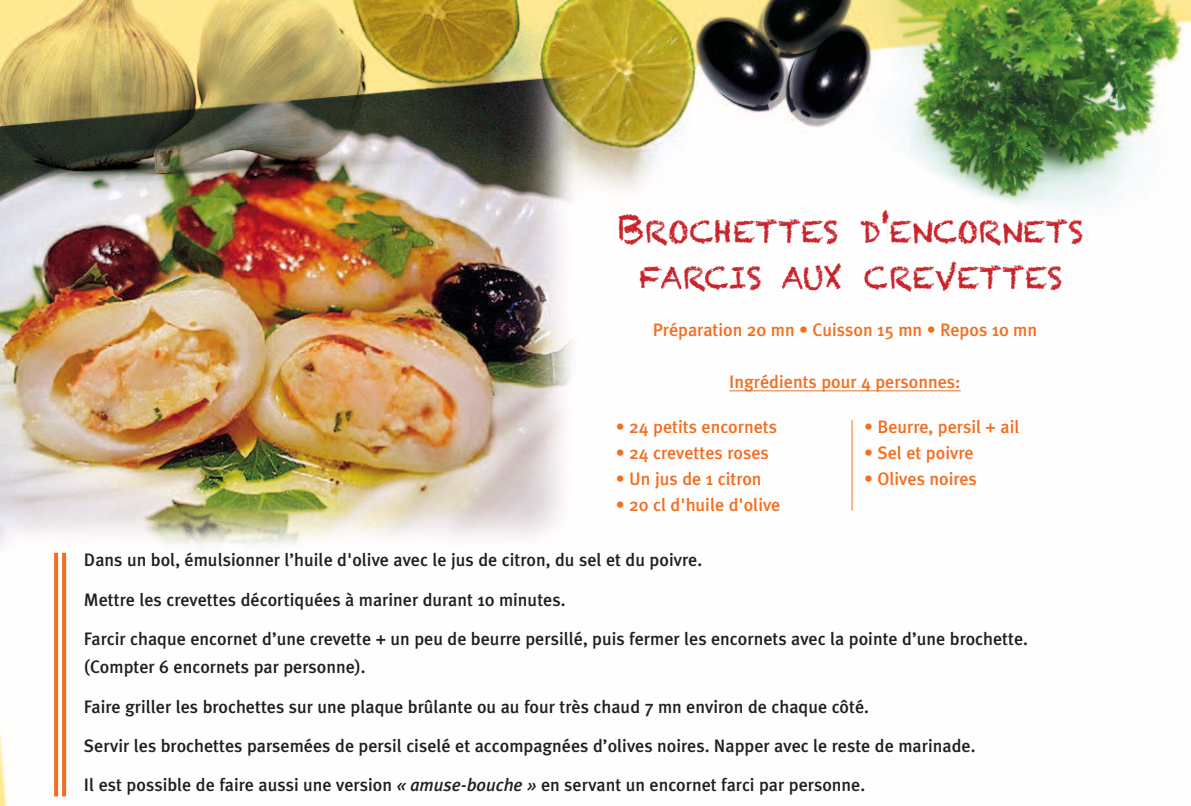
<style>
.page{position:relative;width:1191px;height:806px;background:#fff}
.page>*{position:absolute;margin:0;border:0;box-sizing:border-box;transform-origin:0 0}
.t1{font:30px/46px "Chalkduster";color:#c8242b;text-align:center}
.t2{font:500 18px/39.4px "Meta Plus";color:#231f20}
.t3{font:500 18px "Meta Plus";color:#f36e21}
.s1{font-size:40px}
.s2{font-style:italic}
</style>
<div class="page">
<img style="left:0;top:0;width:1191px;height:805px">
<svg style="left:62px;top:552px;width:4px;height:243px"></svg>
<svg style="left:54px;top:552px;width:4px;height:243px"></svg>
<hr style="left:851px;top:420px;width:1px;height:90px;background:#f36e21">
<hr style="left:729px;top:390px;width:231px;height:1px;background:#f36e21">
<h1 class="t1" style="left:618px;top:208px;width:467px"><span class="s1">B</span>ROCHETTES D<span class="s1">'</span>ENCORNETS<br>FARCIS AUX CREVETTES</h1>
<p class="t3" style="left:653px;top:319px;width:386px">Préparation 20 mn • Cuisson 15 mn • Repos 10 mn</p>
<p class="t3" style="left:729px;top:371px;width:233px">Ingrédients pour 4 personnes:</p>
<p class="t3" style="left:616px;top:416px;width:163px">• 24 petits encornets</p>
<p class="t3" style="left:616px;top:442px;width:155px">• 24 crevettes roses</p>
<p class="t3" style="left:616px;top:468px;width:147px">• Un jus de 1 citron</p>
<p class="t3" style="left:616px;top:494px;width:166px">• 20 cl d'huile d'olive</p>
<p class="t3" style="left:864px;top:416px;width:157px">• Beurre, persil + ail</p>
<p class="t3" style="left:864px;top:442px;width:111px">• Sel et poivre</p>
<p class="t3" style="left:864px;top:468px;width:114px">• Olives noires</p>
<p class="t2" style="left:84px;top:540px;width:945px">Dans un bol, émulsionner l’huile d'olive avec le jus de citron, du sel et du poivre.<br>Mettre les crevettes décortiquées à mariner durant 10 minutes.<br>Farcir chaque encornet d’une crevette + un peu de beurre persillé, puis fermer les encornets avec la pointe d’une brochette.</p>
<p class="t2" style="left:84px;top:647px;width:893px">(Compter 6 encornets par personne).<br>Faire griller les brochettes sur une plaque brûlante ou au four très chaud 7 mn environ de chaque côté.<br>Servir les brochettes parsemées de persil ciselé et accompagnées d’olives noires. Napper avec le reste de marinade.<br>Il est possible de faire aussi une version <span class="s2">« amuse-bouche »</span> en servant un encornet farci par personne.</p>
</div>
